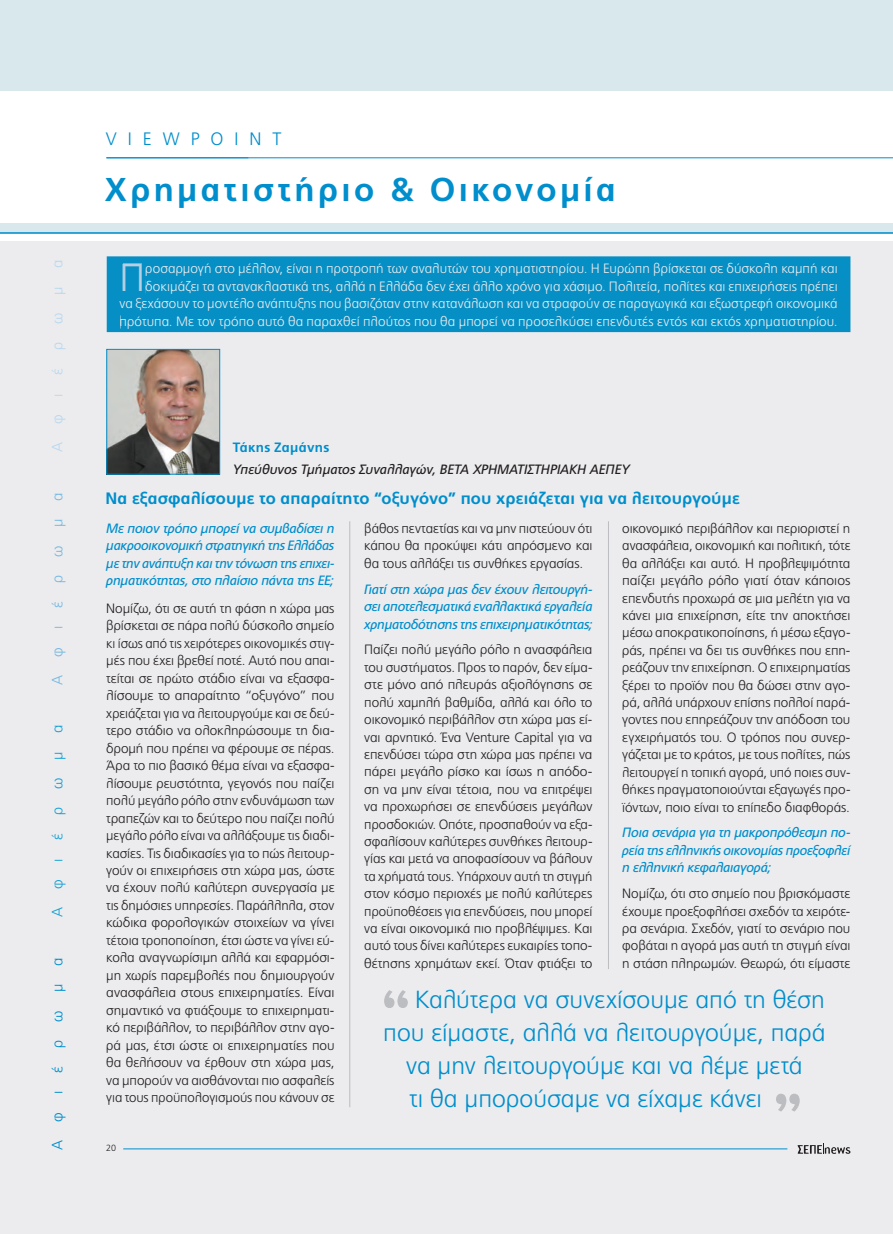
<style>
.page{position:relative;width:893px;height:1234px;background:#fff}
.page>*{position:absolute;margin:0;border:0;box-sizing:border-box;transform-origin:0 0}
.t1{font:300 38.7px "PF Catalog";color:#b6cfe1}
.t2{font:700 33px "PF Catalog";letter-spacing:.1em;color:#008ecc}
.t3{font:300 24.75px "PF Catalog";color:#008ecc}
.t4{font:300 18px "PF Catalog";letter-spacing:.61em;color:#008ecc}
.t5{font:700 16.5px "PF Catalog";letter-spacing:.005em;color:#008ecc}
.t6{font:300 15px "PF Catalog";letter-spacing:1.205em;color:#008ecc}
.t7{font:300 15px "PF Catalog";letter-spacing:1.205em;color:#16a1d6}
.t8{font:300 15px "PF Catalog";letter-spacing:1.205em;color:#76b9e2}
.t9{font:300 15px "PF Catalog";letter-spacing:1.205em;color:#b9d8ef}
.t10{font:300 13.5px/17.4px "PF Catalog";letter-spacing:-.005em;color:#231f20;text-align:justify}
.t11{font:300 13.5px/17.5px "PF Catalog";letter-spacing:.005em;color:#ececee;text-align:right}
.t12{font:italic 13.5px/17.4px "PF Catalog";letter-spacing:-.02em;color:#008ecc;text-align:justify}
.t13{font:italic 13.5px "PF Catalog";letter-spacing:-.005em;color:#231f20}
.t14{font:700 13.5px "PF Catalog";letter-spacing:.02em;color:#008ecc}
.t15{font:300 9px "PF Catalog";color:#231f20}
</style>
<div class="page">
<div style="left:0;top:0;width:893px;height:233px;background:#d9e8ed"></div>
<div style="left:0;top:91px;width:893px;height:132px;background:#fff"></div>
<hr style="left:106px;top:157px;width:787px;height:1px;background:#008ecc">
<div style="left:0;top:241px;width:893px;height:992px;background:#ececee"></div>
<hr style="left:0;top:232px;width:893px;height:2px;background:#008ecc">
<svg style="left:797px;top:1143px;width:53px;height:10px"></svg>
<hr style="left:123px;top:1148px;width:664px;height:1px;background:#008ecc">
<div style="left:107px;top:256px;width:743px;height:76px;background:#058fc5"></div>
<div style="left:123px;top:263px;width:19px;height:27px;background:#058fc5"></div>
<div style="left:146px;top:263px;width:692px;height:13px;background:#058fc5"></div>
<div style="left:146px;top:280px;width:692px;height:13px;background:#058fc5"></div>
<div style="left:120px;top:298px;width:718px;height:13px;background:#058fc5"></div>
<div style="left:121px;top:315px;width:715px;height:13px;background:#058fc5"></div>
<img style="left:108px;top:351px;width:110px;height:121px">
<div style="left:106px;top:349px;width:114px;height:125px;border:1px solid #008ecc"></div>
<svg style="left:384px;top:990px;width:24px;height:17px"></svg>
<svg style="left:776px;top:1093px;width:24px;height:18px"></svg>
<hr style="left:349px;top:521px;width:1px;height:585px;background:#bcbdc0">
<hr style="left:608px;top:521px;width:1px;height:447px;background:#bcbdc0">
<h3 class="t4" style="left:106px;top:131px;width:177px">VIEWPOINT</h3>
<h2 class="t2" style="left:105px;top:176px;width:512px">Χρηματιστήριο &amp; Οικονομία</h2>
<p class="t9" style="left:51px;top:452px;width:194px;rotate:-90deg">Αφιέρωμα</p>
<h1 class="t1" style="left:119px;top:261px;width:27px">Π</h1>
<p class="t11" style="left:119px;top:260px;width:720px">ροσαρμογή στο μέλλον, είναι η προτροπή των αναλυτών του χρηματιστηρίου. Η Ευρώπη βρίσκεται σε δύσκολη καμπή και δοκιμάζει τα αντανακλαστικά της, αλλά η Ελλάδα δεν έχει άλλο χρόνο για χάσιμο. Πολιτεία, πολίτες και επιχειρήσεις πρέπει<br>να ξεχάσουν το μοντέλο ανάπτυξης που βασιζόταν στην κατανάλωση και να στραφούν σε παραγωγικά και εξωστρεφή οικονομικά πρότυπα. Με τον τρόπο αυτό θα παραχθεί πλούτος που θα μπορεί να προσελκύσει επενδυτές εντός και εκτός χρηματιστηρίου.</p>
<p class="t14" style="left:233px;top:442px;width:98px">Τάκης Ζαμάνης</p>
<p class="t13" style="left:233px;top:463px;width:398px">Υπεύθυνος Τμήματος Συναλλαγών, ΒΕΤΑ ΧΡΗΜΑΤΙΣΤΗΡΙΑΚΗ ΑΕΠΕΥ</p>
<p class="t5" style="left:105px;top:492px;width:636px">Να εξασφαλίσουμε το απαραίτητο “οξυγόνο” που χρειάζεται για να λειτουργούμε</p>
<p class="t8" style="left:51px;top:684px;width:194px;rotate:-90deg">Αφιέρωμα</p>
<p class="t10" style="left:364px;top:520px;width:230px">βάθος πενταετίας και να μην πιστεύουν ότι κάπου θα προκύψει κάτι απρόσμενο και θα τους αλλάξει τις συνθήκες εργασίας.</p>
<p class="t12" style="left:364px;top:581px;width:230px">Γιατί στη χώρα μας δεν έχουν λειτουργή&shy;σει αποτελεσματικά εναλλακτικά εργαλεία χρηματοδότησης της επιχειρηματικότητας;</p>
<p class="t10" style="left:364px;top:642px;width:230px">Παίζει πολύ μεγάλο ρόλο η ανασφάλεια του συστήματος. Προς το παρόν, δεν είμα&shy;στε μόνο από πλευράς αξιολόγησης σε πολύ χαμηλή βαθμίδα, αλλά και όλο το οικονομικό περιβάλλον στη χώρα μας εί&shy;ναι αρνητικό. Ένα Venture Capital για να επενδύσει τώρα στη χώρα μας πρέπει να πάρει μεγάλο ρίσκο και ίσως η απόδο&shy;ση να μην είναι τέτοια, που να επιτρέψει να προχωρήσει σε επενδύσεις μεγάλων προσδοκιών. Οπότε, προσπαθούν να εξα&shy;σφαλίσουν καλύτερες συνθήκες λειτουρ&shy;γίας και μετά να αποφασίσουν να βάλουν τα χρήματά τους. Υπάρχουν αυτή τη στιγμή στον κόσμο περιοχές με πολύ καλύτερες προϋποθέσεις για επενδύσεις, που μπορεί να είναι οικονομικά πιο προβλέψιμες. Και αυτό τους δίνει καλύτερες ευκαιρίες τοπο&shy;θέτησης χρημάτων εκεί. Όταν φτιάξει το</p>
<p class="t10" style="left:622px;top:520px;width:230px">οικονομικό περιβάλλον και περιοριστεί η ανασφάλεια, οικονομική και πολιτική, τότε θα αλλάξει και αυτό. Η προβλεψιμότητα παίζει μεγάλο ρόλο γιατί όταν κάποιος επενδυτής προχωρά σε μια μελέτη για να κάνει μια επιχείρηση, είτε την αποκτήσει μέσω αποκρατικοποίησης, ή μέσω εξαγο&shy;ράς, πρέπει να δει τις συνθήκες που επη&shy;ρεάζουν την επιχείρηση. Ο επιχειρηματίας ξέρει το προϊόν που θα δώσει στην αγο&shy;ρά, αλλά υπάρχουν επίσης πολλοί παρά&shy;γοντες που επηρεάζουν την απόδοση του εγχειρήματός του. Ο τρόπος που συνερ&shy;γάζεται με το κράτος, με τους πολίτες, πώς λειτουργεί η τοπική αγορά, υπό ποιες συν&shy;θήκες πραγματοποιούνται εξαγωγές προ&shy;ϊόντων, ποιο είναι το επίπεδο διαφθοράς.</p>
<p class="t12" style="left:622px;top:825px;width:230px">Ποια σενάρια για τη μακροπρόθεσμη πο&shy;ρεία της ελληνικής οικονομίας προεξοφλεί η ελληνική κεφαλαιαγορά;</p>
<p class="t10" style="left:622px;top:885px;width:230px">Νομίζω, ότι στο σημείο που βρισκόμαστε έχουμε προεξοφλήσει σχεδόν τα χειρότε&shy;ρα σενάρια. Σχεδόν, γιατί το σενάριο που φοβάται η αγορά μας αυτή τη στιγμή είναι η στάση πληρωμών. Θεωρώ, ότι είμαστε</p>
<p class="t12" style="left:106px;top:520px;width:230px">Με ποιον τρόπο μπορεί να συμβαδίσει η μακροοικονομική στρατηγική της Ελλάδας με την ανάπτυξη και την τόνωση της επιχει&shy;ρηματικότητας, στο πλαίσιο πάντα της ΕΕ;</p>
<p class="t10" style="left:106px;top:600px;width:230px">Νομίζω, ότι σε αυτή τη φάση η χώρα μας βρίσκεται σε πάρα πολύ δύσκολο σημείο κι ίσως από τις χειρότερες οικονομικές στιγ&shy;μές που έχει βρεθεί ποτέ. Αυτό που απαι&shy;τείται σε πρώτο στάδιο είναι να εξασφα&shy;λίσουμε το απαραίτητο “οξυγόνο” που χρειάζεται για να λειτουργούμε και σε δεύ&shy;τερο στάδιο να ολοκληρώσουμε τη δια&shy;δρομή που πρέπει να φέρουμε σε πέρας.<br>Άρα το πιο βασικό θέμα είναι να εξασφα&shy;λίσουμε ρευστότητα, γεγονός που παίζει πολύ μεγάλο ρόλο στην ενδυνάμωση των τραπεζών και το δεύτερο που παίζει πολύ μεγάλο ρόλο είναι να αλλάξουμε τις διαδι&shy;κασίες. Τις διαδικασίες για το πώς λειτουρ&shy;γούν οι επιχειρήσεις στη χώρα μας, ώστε να έχουν πολύ καλύτερη συνεργασία με τις δημόσιες υπηρεσίες. Παράλληλα, στον κώδικα φορολογικών στοιχείων να γίνει τέτοια τροποποίηση, έτσι ώστε να γίνει εύ&shy;κολα αναγνωρίσιμη αλλά και εφαρμόσι&shy;μη χωρίς παρεμβολές που δημιουργούν ανασφάλεια στους επιχειρηματίες. Είναι σημαντικό να φτιάξουμε το επιχειρηματι&shy;κό περιβάλλον, το περιβάλλον στην αγο&shy;ρά μας, έτσι ώστε οι επιχειρηματίες που θα θελήσουν να έρθουν στη χώρα μας, να μπορούν να αισθάνονται πιο ασφαλείς για τους προϋπολογισμούς που κάνουν σε</p>
<p class="t7" style="left:51px;top:917px;width:194px;rotate:-90deg">Αφιέρωμα</p>
<p class="t6" style="left:51px;top:1149px;width:194px;rotate:-90deg">Αφιέρωμα</p>
<h3 class="t3" style="left:415px;top:989px;width:412px">Καλύτερα να συνεχίσουμε από τη θέση</h3>
<h3 class="t3" style="left:383px;top:1022px;width:444px">που είμαστε, αλλά να λειτουργούμε, παρά</h3>
<h3 class="t3" style="left:406px;top:1055px;width:398px">να μην λειτουργούμε και να λέμε μετά</h3>
<h3 class="t3" style="left:409px;top:1088px;width:354px">τι θα μπορούσαμε να είχαμε κάνει</h3>
<p class="t15" style="left:106px;top:1143px;width:12px">20</p>
</div>
